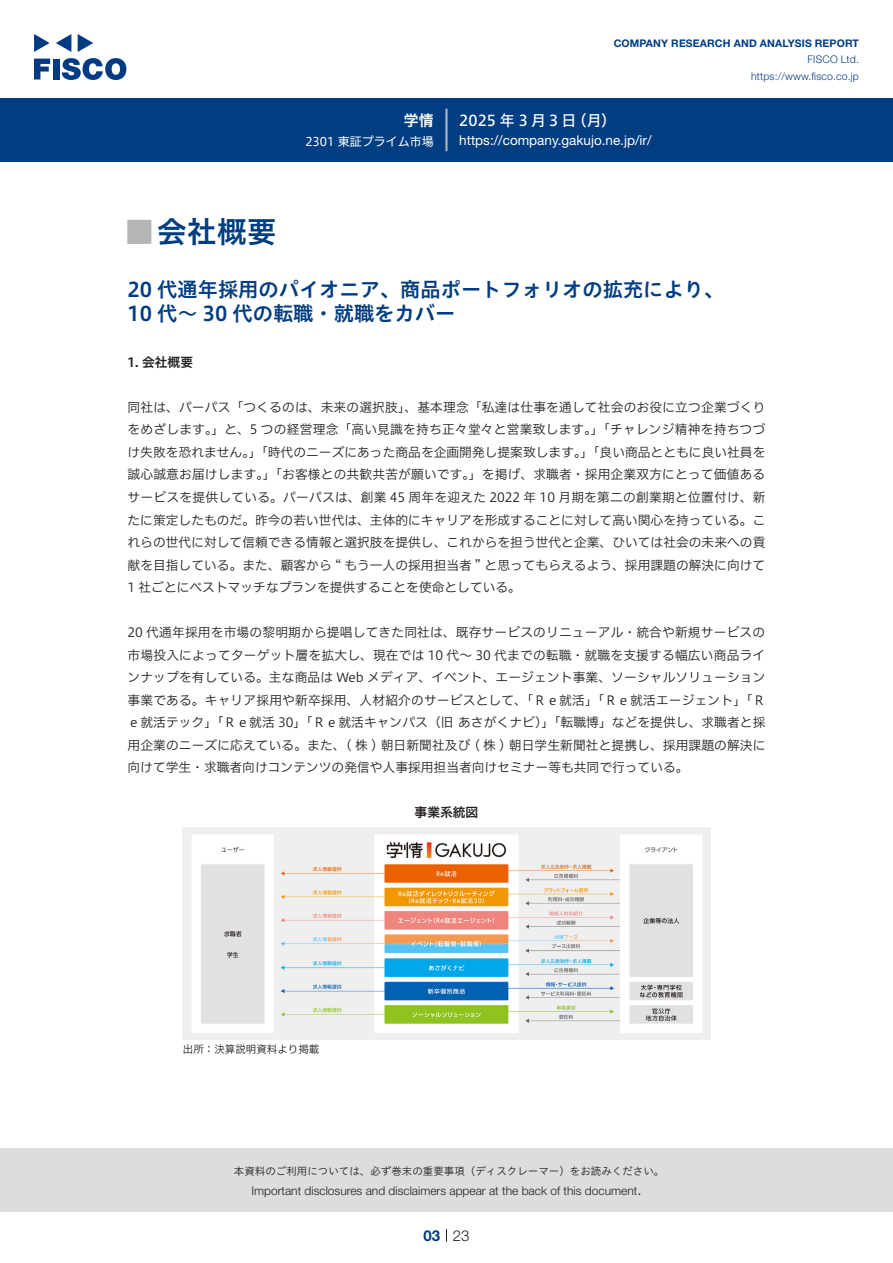
<style>
.page{position:relative;width:893px;height:1263px;background:#fff}
.page>*{position:absolute;margin:0;border:0;box-sizing:border-box;transform-origin:0 0}
.t1{font:30px "Hiragino UD Sans Std N W6";color:#003d81}
.t2{font:24px "Hiragino UD Sans Std N W6";color:#b5b5b6}
.中タイトル{font:20.25px/24px "Hiragino UD Sans Std W6";color:#003d81}
.t3{font:15px "Hiragino UD Sans F Std N W5";letter-spacing:.21em;color:#fff}
.t4{font:300 15px "Helvetica Neue LT Std";color:#231f20}
.t5{font:15px "Hiragino UD Sans F Std N W6";color:#fff}
.t6{font:700 15px "Helvetica Neue LT Std";color:#003d81}
.t7{font:13.5px "Helvetica Neue LT Std";color:#fff}
.本文{font:12.75px/22.5px "Hiragino UD Sans F Std N W3";color:#231f20;text-align:justify}
.小タイトル{font:12.75px "Hiragino UD Sans F Std N W6";color:#231f20}
.チャートタイトル{font:12.75px "Hiragino UD Sans F Std N W6";color:#231f20}
.t8{font:300 12px "Helvetica Neue LT Std";color:#231f20}
.t9{font:12px "Hiragino UD Sans F Std N W4";color:#fff}
.t10{font:10.5px "Hiragino UD Sans Std W3";color:#231f20}
.t11{font:700 10.5px "Helvetica Neue LT Std";letter-spacing:.015em;color:#003d81}
.t12{font:300 10.5px/16.5px "Helvetica Neue LT Std";letter-spacing:.015em;color:#003d81;text-align:right}
.表組み基本スタイル{font:10.5px "Hiragino UD Sans F Std N W3";color:#231f20}
</style>
<div class="page">
<div style="left:0;top:1148px;width:893px;height:64px;background:#ddd"></div>
<svg style="left:34px;top:59px;width:16px;height:20px"></svg>
<div style="left:53px;top:59px;width:6px;height:20px;background:#003a83"></div>
<svg style="left:62px;top:58px;width:64px;height:22px"></svg>
<svg style="left:34px;top:34px;width:16px;height:18px"></svg>
<svg style="left:78px;top:34px;width:15px;height:18px"></svg>
<svg style="left:56px;top:34px;width:15px;height:18px"></svg>
<div style="left:0;top:98px;width:893px;height:64px;background:#003d81"></div>
<hr style="left:445px;top:109px;width:3px;height:42px;background:#b5b5b6">
<svg style="left:446px;top:1229px;width:1px;height:13px"></svg>
<img style="left:183px;top:827px;width:527px;height:212px">
<p class="t5" style="left:404px;top:109px;width:31px">学情</p>
<p class="t9" style="left:305px;top:132px;width:130px">2301 東証プライム市場</p>
<p class="t11" style="left:614px;top:37px;width:247px">COMPANY RESEARCH AND ANALYSIS REPORT</p>
<p class="t12" style="left:751px;top:51px;width:109px">FISCO Ltd. https://www.fisco.co j p.</p>
<p class="t3" style="left:459px;top:109px;width:119px">2025年3月3日</p>
<p class="t3" style="left:572px;top:109px;width:46px">（月(</p>
<p class="t7" style="left:459px;top:132px;width:194px">https://company.gakujo. n e j p. /i r/</p>
<p class="t1" style="left:157px;top:209px;width:121px">会社概要</p>
<p class="t2" style="left:128px;top:213px;width:25px">█</p>
<p class="中タイトル" style="left:128px;top:276px;width:598px">20 代通年採用のパイオニア、商品ポートフォリオの拡充により、<br>10 代～ 30 代の転職・就職をカバー</p>
<p class="小タイトル" style="left:128px;top:352px;width:67px">1. 会社概要</p>
<p class="本文" style="left:128px;top:395px;width:639px">同社は、パーパス「つくるのは、未来の選択肢」、基本理念「私達は仕事を通して社会のお役に立つ企業づくりをめざします。」と、5 つの経営理念「高い見識を持ち正々堂々と営業致します。」「チャレンジ精神を持ちつづけ失敗を恐れません。」「時代のニーズにあった商品を企画開発し提案致します。」「良い商品とともに良い社員を誠心誠意お届けします。」「お客様との共歓共苦が願いです。」を掲げ、求職者・採用企業双方にとって価値あるサービスを提供している。パーパスは、創業 45 周年を迎えた 2022 年 10 月期を第二の創業期と位置付け、新たに策定したものだ。昨今の若い世代は、主体的にキャリアを形成することに対して高い関心を持っている。これらの世代に対して信頼できる情報と選択肢を提供し、これからを担う世代と企業、ひいては社会の未来への貢献を目指している。また、顧客から “ もう一人の採用担当者 ” と思ってもらえるよう、採用課題の解決に向けて1 社ごとにベストマッチなプランを提供することを使命としている。</p>
<p class="本文" style="left:128px;top:620px;width:639px">20 代通年採用を市場の黎明期から提唱してきた同社は、既存サービスのリニューアル・統合や新規サービスの市場投入によってターゲット層を拡大し、現在では 10 代〜 30 代までの転職・就職を支援する幅広い商品ラインナップを有している。主な商品は Web メディア、イベント、エージェント事業、ソーシャルソリューション事業である。キャリア採用や新卒採用、人材紹介のサービスとして、「Ｒｅ就活」「Ｒｅ就活エージェント」「Ｒｅ就活テック」「Ｒｅ就活 30」「Ｒｅ就活キャンパス（旧あさがくナビ）」「転職博」などを提供し、求職者と採用企業のニーズに応えている。また、( 株 ) 朝日新聞社及び ( 株 ) 朝日学生新聞社と提携し、採用課題の解決に向けて学生・求職者向けコンテンツの発信や人事採用担当者向けセミナー等も共同で行っている。</p>
<p class="チャートタイトル" style="left:415px;top:802px;width:65px">事業系統図</p>
<p class="表組み基本スタイル" style="left:183px;top:1041px;width:138px">出所：決算説明資料より掲載</p>
<p class="t10" style="left:234px;top:1163px;width:432px">本資料のご利用については、必ず巻末の重要事項（ディスクレーマー）をお読みください。</p>
<p class="t4" style="left:637px;top:1180px;width:6px">.</p>
<p class="t8" style="left:251px;top:1183px;width:387px">Important disclosures and disclaimers appear at the back of this document</p>
<p class="t6" style="left:423px;top:1226px;width:18px">03</p>
<p class="t4" style="left:453px;top:1226px;width:18px">23</p>
</div>
